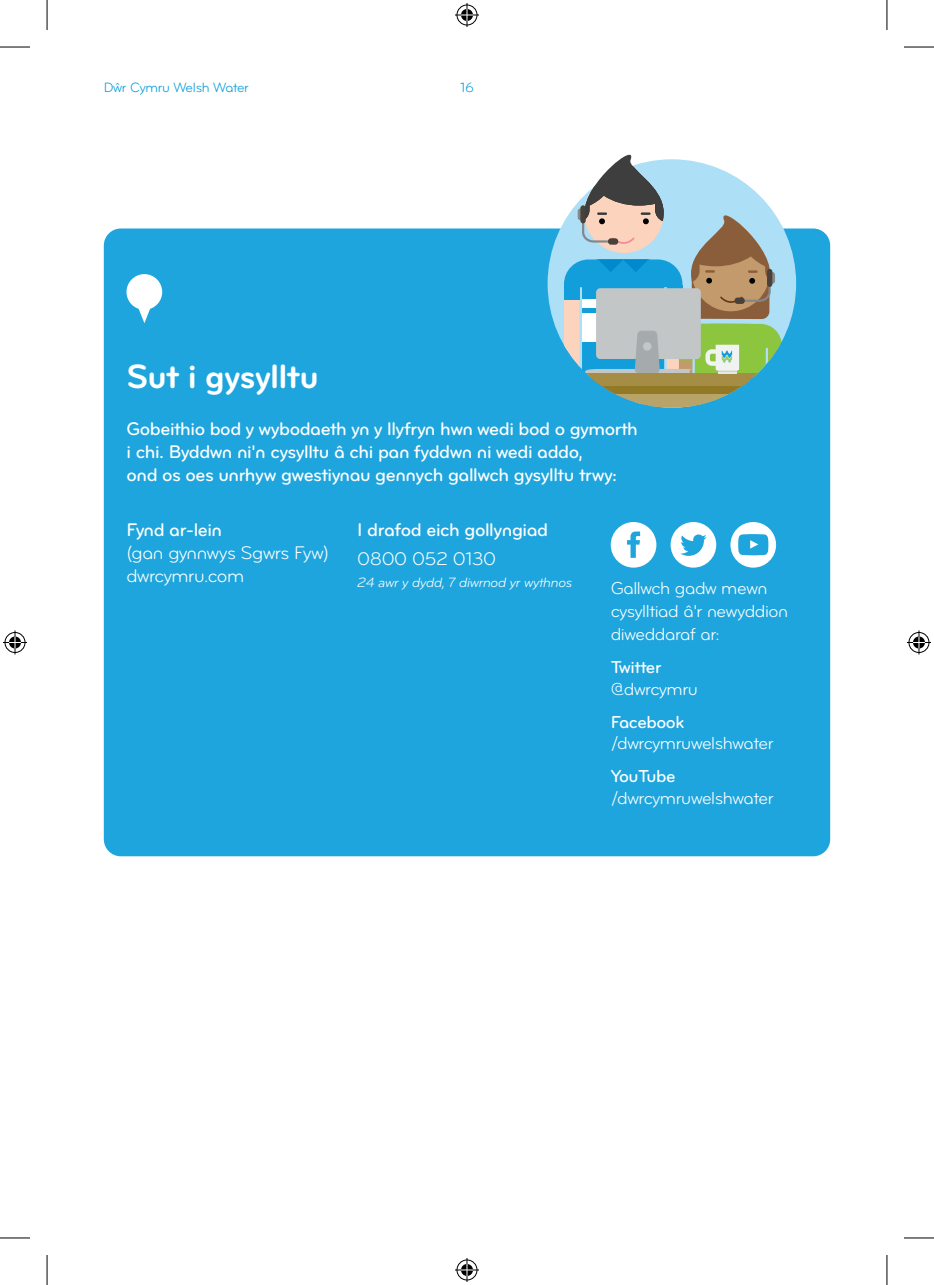
<style>
.page{position:relative;width:934px;height:1285px;background:#fff}
.page>*{position:absolute;margin:0;border:0;box-sizing:border-box;transform-origin:0 0}
.t1{font:35px "Bryant Pro Bold Alternate";letter-spacing:-.025em;color:#fff}
.t2{font:19px/22.8px "Bryant Pro Medium Alternate";letter-spacing:-.025em;color:#fff}
.t3{font:19px/22.8px "Bryant Pro Regular Alternate";letter-spacing:-.025em;color:#fff}
.t4{font:18px/22.8px "Bryant Pro Regular Alternate";letter-spacing:-.025em;color:#fff}
.t5{font:18px "Bryant Pro Medium Alternate";letter-spacing:-.025em;color:#fff}
.t6{font:italic 14px "Bryant Pro";letter-spacing:-.025em;color:#fff}
.t7{font:14px "Bryant Pro Regular Alternate";letter-spacing:-.02em;color:#069bda}
</style>
<div class="page">
<div style="left:104px;top:228px;width:725px;height:628px;background:#1fa5dd;border-radius:17px"></div>
<svg style="left:126px;top:274px;width:36px;height:49px"></svg>
<svg style="left:610px;top:522px;width:46px;height:45px"></svg>
<svg style="left:670px;top:522px;width:46px;height:45px"></svg>
<svg style="left:730px;top:522px;width:45px;height:45px"></svg>
<svg style="left:547px;top:224px;width:248px;height:119px;fill:#addff7"></svg>
<svg style="left:563px;top:155px;width:218px;height:253px"></svg>
<hr style="left:0;top:47px;width:30px;height:1px;background:#000">
<hr style="left:903px;top:47px;width:30px;height:1px;background:#000">
<hr style="left:0;top:1237px;width:30px;height:1px;background:#000">
<hr style="left:903px;top:1237px;width:30px;height:1px;background:#000">
<hr style="left:47px;top:0;width:1px;height:30px;background:#000">
<hr style="left:47px;top:1255px;width:1px;height:30px;background:#000">
<hr style="left:886px;top:0;width:1px;height:30px;background:#000">
<hr style="left:886px;top:1255px;width:1px;height:30px;background:#000">
<svg style="left:455px;top:3px;width:24px;height:24px"></svg>
<svg style="left:455px;top:1258px;width:24px;height:24px"></svg>
<svg style="left:3px;top:630px;width:24px;height:24px"></svg>
<svg style="left:907px;top:630px;width:23px;height:24px"></svg>
<p class="t7" style="left:104px;top:79px;width:146px">Dŵr Cymru Welsh Water</p>
<p class="t7" style="left:460px;top:79px;width:15px">16</p>
<h1 class="t1" style="left:126px;top:355px;width:194px">Sut i gysylltu</h1>
<p class="t2" style="left:126px;top:417px;width:513px">Gobeithio bod y wybodaeth yn y llyfryn hwn wedi bod o gymorth i chi. Byddwn ni'n cysylltu â chi pan fyddwn ni wedi addo,<br>ond os oes unrhyw gwestiynau gennych gallwch gysylltu trwy:</p>
<p class="t2" style="left:126px;top:518px;width:97px">Fynd ar-lein</p>
<p class="t3" style="left:126px;top:541px;width:204px">(gan gynnwys Sgwrs Fyw) dwrcymru.com</p>
<p class="t4" style="left:610px;top:577px;width:179px">Gallwch gadw mewn cysylltiad â'r newyddion diweddaraf ar:</p>
<p class="t5" style="left:610px;top:656px;width:52px">Twitter</p>
<p class="t4" style="left:610px;top:677px;width:89px">@dwrcymru</p>
<p class="t5" style="left:610px;top:710px;width:75px">Facebook</p>
<p class="t4" style="left:610px;top:732px;width:164px">/dwrcymruwelshwater</p>
<p class="t5" style="left:610px;top:765px;width:66px">YouTube</p>
<p class="t4" style="left:610px;top:786px;width:164px">/dwrcymruwelshwater</p>
<p class="t2" style="left:357px;top:518px;width:192px">I drafod eich gollyngiad</p>
<p class="t3" style="left:357px;top:547px;width:140px">0800 052 0130</p>
<p class="t6" style="left:357px;top:574px;width:216px">24 awr y dydd, 7 diwrnod yr wythnos</p>
</div>
